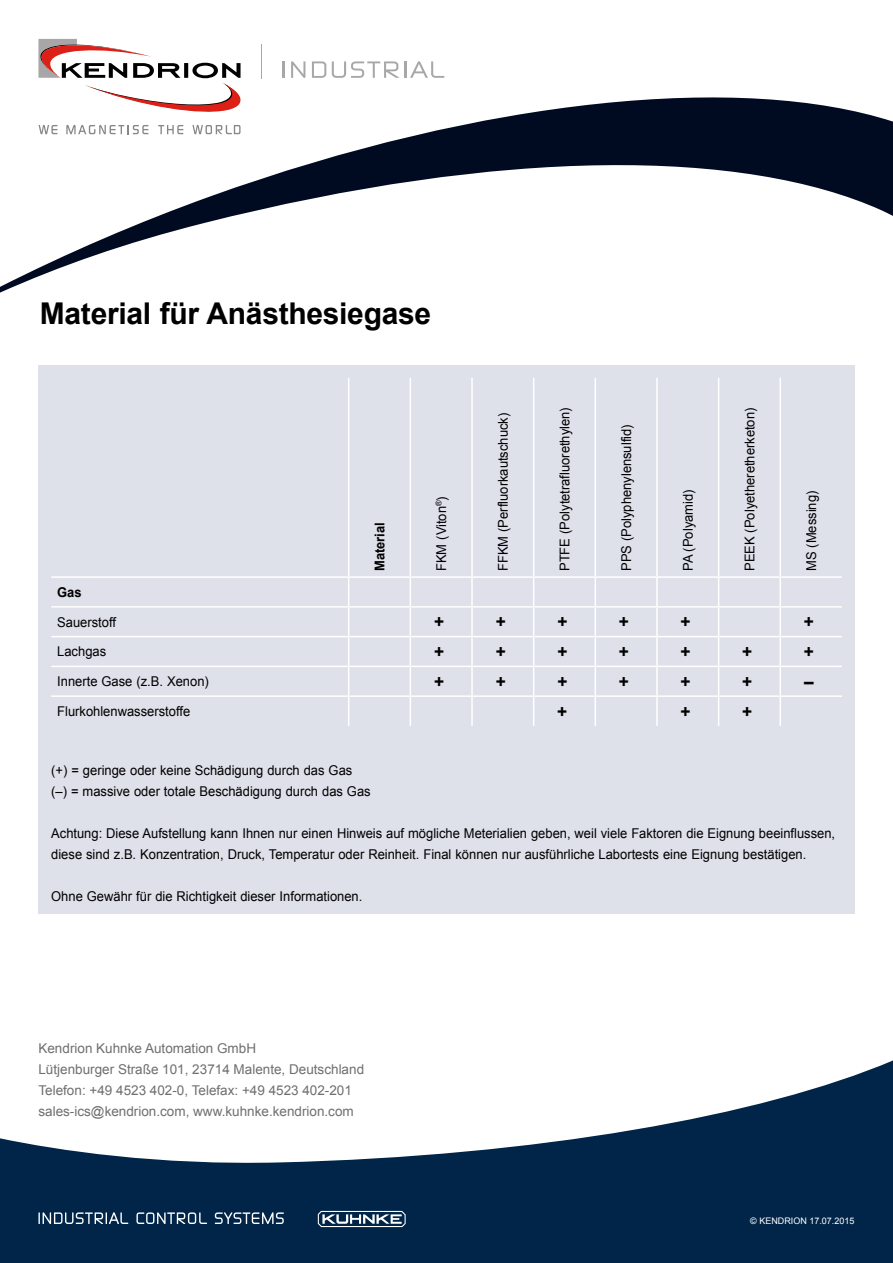
<style>
.page{position:relative;width:893px;height:1263px;background:#fff}
.page>*{position:absolute;margin:0;border:0;box-sizing:border-box;transform-origin:0 0}
.t1{font:700 30px "Arial";letter-spacing:-.01em;color:#000}
.t2{font:700 18px "Arial";color:#000;scale:.96 1}
.t3{font:13.5px/21px "Arial";color:#000;scale:.96 1}
.t4{font:13.5px/21px "Arial";color:#6f6f6e}
.t5{font:700 13.5px "Arial";color:#000;scale:.96 1}
.t6{font:9px "Arial";color:#fff}
</style>
<div class="page">
<svg style="left:0;top:1060px;width:893px;height:203px;fill:#002548"></svg>
<svg style="left:0;top:73px;width:893px;height:220px"></svg>
<svg style="left:39px;top:125px;width:18px;height:9px"></svg>
<svg style="left:158px;top:125px;width:25px;height:9px"></svg>
<svg style="left:192px;top:125px;width:49px;height:9px"></svg>
<svg style="left:66px;top:125px;width:82px;height:9px"></svg>
<svg style="left:38px;top:39px;width:205px;height:77px"></svg>
<svg style="left:283px;top:61px;width:2px;height:17px"></svg>
<svg style="left:291px;top:61px;width:14px;height:17px"></svg>
<svg style="left:312px;top:61px;width:14px;height:17px"></svg>
<svg style="left:332px;top:61px;width:112px;height:17px"></svg>
<hr style="left:261px;top:45px;width:1px;height:34px;background:#a7a7a8">
<svg style="left:318px;top:1211px;width:88px;height:16px"></svg>
<svg style="left:38px;top:1212px;width:90px;height:12px"></svg>
<svg style="left:136px;top:1212px;width:71px;height:12px"></svg>
<svg style="left:215px;top:1212px;width:69px;height:12px"></svg>
<div style="left:38px;top:365px;width:816px;height:548px;background:#dee0ea"></div>
<hr style="left:51px;top:576px;width:298px;height:2px;background:#fff">
<hr style="left:51px;top:606px;width:298px;height:2px;background:#fff">
<hr style="left:51px;top:636px;width:298px;height:1px;background:#fff">
<hr style="left:51px;top:666px;width:298px;height:1px;background:#fff">
<hr style="left:51px;top:695px;width:298px;height:2px;background:#fff">
<hr style="left:348px;top:378px;width:1px;height:198px;background:#fff">
<hr style="left:410px;top:378px;width:1px;height:198px;background:#fff">
<hr style="left:471px;top:378px;width:2px;height:198px;background:#fff">
<hr style="left:533px;top:378px;width:1px;height:198px;background:#fff">
<hr style="left:595px;top:378px;width:1px;height:198px;background:#fff">
<hr style="left:656px;top:378px;width:2px;height:198px;background:#fff">
<hr style="left:718px;top:378px;width:1px;height:198px;background:#fff">
<hr style="left:779px;top:378px;width:2px;height:198px;background:#fff">
<hr style="left:349px;top:576px;width:61px;height:2px;background:#fff">
<hr style="left:410px;top:576px;width:62px;height:2px;background:#fff">
<hr style="left:472px;top:576px;width:62px;height:2px;background:#fff">
<hr style="left:471px;top:578px;width:2px;height:28px;background:#fff">
<hr style="left:534px;top:576px;width:61px;height:2px;background:#fff">
<hr style="left:595px;top:576px;width:62px;height:2px;background:#fff">
<hr style="left:657px;top:576px;width:62px;height:2px;background:#fff">
<hr style="left:656px;top:578px;width:2px;height:28px;background:#fff">
<hr style="left:719px;top:576px;width:61px;height:2px;background:#fff">
<hr style="left:780px;top:576px;width:62px;height:2px;background:#fff">
<hr style="left:779px;top:578px;width:2px;height:28px;background:#fff">
<hr style="left:349px;top:606px;width:61px;height:2px;background:#fff">
<hr style="left:410px;top:606px;width:62px;height:2px;background:#fff">
<hr style="left:472px;top:606px;width:62px;height:2px;background:#fff">
<hr style="left:471px;top:608px;width:2px;height:28px;background:#fff">
<hr style="left:534px;top:606px;width:61px;height:2px;background:#fff">
<hr style="left:595px;top:606px;width:62px;height:2px;background:#fff">
<hr style="left:657px;top:606px;width:62px;height:2px;background:#fff">
<hr style="left:656px;top:608px;width:2px;height:28px;background:#fff">
<hr style="left:719px;top:606px;width:61px;height:2px;background:#fff">
<hr style="left:780px;top:606px;width:62px;height:2px;background:#fff">
<hr style="left:779px;top:608px;width:2px;height:28px;background:#fff">
<hr style="left:349px;top:636px;width:61px;height:1px;background:#fff">
<hr style="left:410px;top:636px;width:62px;height:1px;background:#fff">
<hr style="left:472px;top:636px;width:62px;height:1px;background:#fff">
<hr style="left:471px;top:637px;width:2px;height:29px;background:#fff">
<hr style="left:534px;top:636px;width:61px;height:1px;background:#fff">
<hr style="left:595px;top:636px;width:62px;height:1px;background:#fff">
<hr style="left:657px;top:636px;width:62px;height:1px;background:#fff">
<hr style="left:656px;top:637px;width:2px;height:29px;background:#fff">
<hr style="left:719px;top:636px;width:61px;height:1px;background:#fff">
<hr style="left:780px;top:636px;width:62px;height:1px;background:#fff">
<hr style="left:779px;top:637px;width:2px;height:29px;background:#fff">
<hr style="left:349px;top:666px;width:61px;height:1px;background:#fff">
<hr style="left:410px;top:666px;width:62px;height:1px;background:#fff">
<hr style="left:472px;top:666px;width:62px;height:1px;background:#fff">
<hr style="left:471px;top:667px;width:2px;height:28px;background:#fff">
<hr style="left:534px;top:666px;width:61px;height:1px;background:#fff">
<hr style="left:595px;top:666px;width:62px;height:1px;background:#fff">
<hr style="left:657px;top:666px;width:62px;height:1px;background:#fff">
<hr style="left:656px;top:667px;width:2px;height:28px;background:#fff">
<hr style="left:719px;top:666px;width:61px;height:1px;background:#fff">
<hr style="left:780px;top:666px;width:62px;height:1px;background:#fff">
<hr style="left:779px;top:667px;width:2px;height:28px;background:#fff">
<hr style="left:349px;top:695px;width:61px;height:2px;background:#fff">
<svg style="left:348px;top:578px;width:1px;height:148px"></svg>
<hr style="left:410px;top:695px;width:62px;height:2px;background:#fff">
<svg style="left:410px;top:578px;width:1px;height:148px"></svg>
<hr style="left:472px;top:695px;width:62px;height:2px;background:#fff">
<hr style="left:471px;top:697px;width:2px;height:29px;background:#fff">
<hr style="left:534px;top:695px;width:61px;height:2px;background:#fff">
<svg style="left:533px;top:578px;width:1px;height:148px"></svg>
<hr style="left:595px;top:695px;width:62px;height:2px;background:#fff">
<svg style="left:595px;top:578px;width:1px;height:148px"></svg>
<hr style="left:657px;top:695px;width:62px;height:2px;background:#fff">
<hr style="left:656px;top:697px;width:2px;height:29px;background:#fff">
<hr style="left:719px;top:695px;width:61px;height:2px;background:#fff">
<svg style="left:718px;top:578px;width:1px;height:148px"></svg>
<hr style="left:780px;top:695px;width:62px;height:2px;background:#fff">
<hr style="left:779px;top:697px;width:2px;height:29px;background:#fff">
<h1 class="t1" style="left:40px;top:293px;width:393px">Material für Anästhesiegase</h1>
<p class="t5" style="left:371px;top:571px;width:53px;rotate:-90deg">Material</p>
<p class="t3" style="left:431px;top:571px;width:79px;rotate:-90deg">FKM (Viton<sup>®</sup>)</p>
<p class="t3" style="left:493px;top:571px;width:166px;rotate:-90deg">FFKM (Perfluorkautschuck)</p>
<p class="t3" style="left:554px;top:571px;width:172px;rotate:-90deg">PTFE (Polytetrafluorethylen)</p>
<p class="t3" style="left:616px;top:571px;width:154px;rotate:-90deg">PPS (Polyphenylensulfid)</p>
<p class="t3" style="left:678px;top:571px;width:86px;rotate:-90deg">PA (Polyamid)</p>
<p class="t3" style="left:739px;top:571px;width:171px;rotate:-90deg">PEEK (Polyetheretherketon)</p>
<p class="t3" style="left:801px;top:571px;width:85px;rotate:-90deg">MS (Messing)</p>
<p class="t5" style="left:57px;top:583px;width:27px">Gas</p>
<p class="t3" style="left:57px;top:611px;width:63px">Sauerstoff</p>
<h2 class="t2" style="left:434px;top:610px;width:12px">+</h2>
<h2 class="t2" style="left:496px;top:610px;width:12px">+</h2>
<h2 class="t2" style="left:557px;top:610px;width:12px">+</h2>
<h2 class="t2" style="left:619px;top:610px;width:12px">+</h2>
<h2 class="t2" style="left:681px;top:610px;width:12px">+</h2>
<h2 class="t2" style="left:804px;top:610px;width:12px">+</h2>
<p class="t3" style="left:57px;top:641px;width:53px">Lachgas</p>
<h2 class="t2" style="left:434px;top:640px;width:12px">+</h2>
<h2 class="t2" style="left:496px;top:640px;width:12px">+</h2>
<h2 class="t2" style="left:557px;top:640px;width:12px">+</h2>
<h2 class="t2" style="left:619px;top:640px;width:12px">+</h2>
<h2 class="t2" style="left:681px;top:640px;width:12px">+</h2>
<h2 class="t2" style="left:742px;top:640px;width:12px">+</h2>
<h2 class="t2" style="left:804px;top:640px;width:12px">+</h2>
<p class="t3" style="left:57px;top:671px;width:159px">Innerte Gase (z.B. Xenon)</p>
<h2 class="t2" style="left:434px;top:669px;width:12px">+</h2>
<h2 class="t2" style="left:496px;top:669px;width:12px">+</h2>
<h2 class="t2" style="left:557px;top:669px;width:12px">+</h2>
<h2 class="t2" style="left:619px;top:669px;width:12px">+</h2>
<h2 class="t2" style="left:681px;top:669px;width:12px">+</h2>
<h2 class="t2" style="left:742px;top:669px;width:12px">+</h2>
<h2 class="t2" style="left:804px;top:669px;width:12px">–</h2>
<p class="t3" style="left:57px;top:701px;width:140px">Flurkohlenwasserstoffe</p>
<h2 class="t2" style="left:557px;top:699px;width:12px">+</h2>
<h2 class="t2" style="left:681px;top:699px;width:12px">+</h2>
<h2 class="t2" style="left:742px;top:699px;width:12px">+</h2>
<p class="t3" style="left:51px;top:759px;width:334px">(+) = geringe oder keine Schädigung durch das Gas (–) = massive oder totale Beschädigung durch das Gas</p>
<p class="t3" style="left:51px;top:822px;width:818px">Achtung: Diese Aufstellung kann Ihnen nur einen Hinweis auf mögliche Meterialien geben, weil viele Faktoren die Eignung beeinflussen, diese sind z.B. Konzentration, Druck, Temperatur oder Reinheit. Final können nur ausführliche Labortests eine Eignung bestätigen.</p>
<p class="t3" style="left:51px;top:885px;width:326px">Ohne Gewähr für die Richtigkeit dieser Informationen.</p>
<p class="t4" style="left:38px;top:1038px;width:327px">Kendrion Kuhnke Automation GmbH<br>Lütjenburger Straße 101, 23714 Malente, Deutschland Telefon: +49 4523 402-0, Telefax: +49 4523 402-201 sales-ics@kendrion.com, www.kuhnke.kendrion.com</p>
<p class="t6" style="left:750px;top:1215px;width:106px">© KENDRION 17.07.2015</p>
</div>
